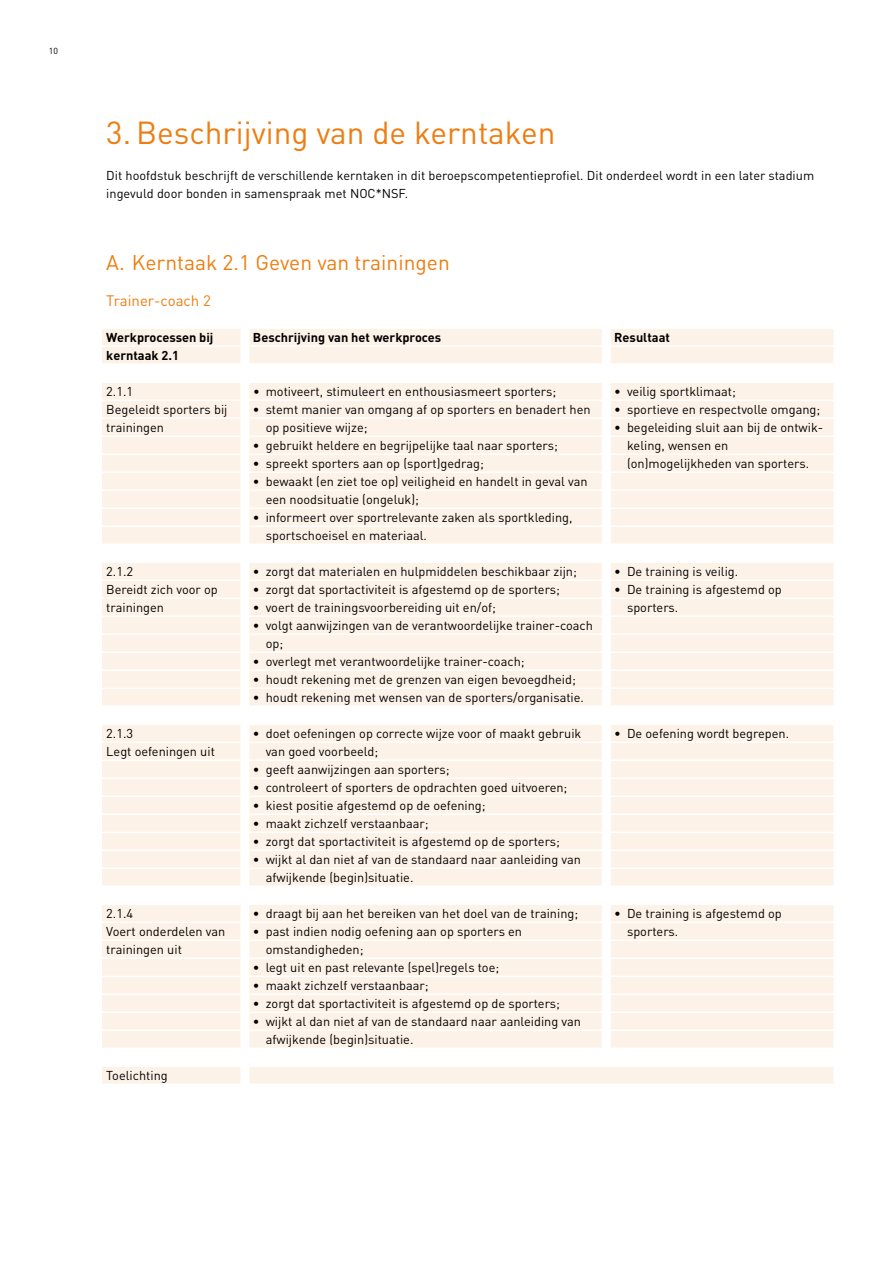
<style>
.page{position:relative;width:893px;height:1263px;background:#fff}
.page>*{position:absolute;margin:0;border:0;box-sizing:border-box;transform-origin:0 0}
.t1{font:31.5px "DIN";color:#ee7d11}
.t2{font:21px "DIN";color:#ee7d11}
.t3{font:15px "DIN";color:#ee7d11}
.t4{font:12.75px/18px "DIN";color:#000}
.t5{font:700 12.75px/18px "DIN";color:#000}
.t6{font:8.7px "DIN";color:#000}
</style>
<div class="page">
<div style="left:102px;top:329px;width:731px;height:16px;background:#fdf2e7"></div>
<div style="left:102px;top:347px;width:731px;height:16px;background:#fdf2e7"></div>
<div style="left:102px;top:383px;width:731px;height:16px;background:#fdf2e7"></div>
<div style="left:102px;top:401px;width:731px;height:16px;background:#fdf2e7"></div>
<div style="left:102px;top:419px;width:731px;height:16px;background:#fdf2e7"></div>
<div style="left:102px;top:437px;width:731px;height:16px;background:#fdf2e7"></div>
<div style="left:102px;top:455px;width:731px;height:16px;background:#fdf2e7"></div>
<div style="left:102px;top:473px;width:731px;height:16px;background:#fdf2e7"></div>
<div style="left:102px;top:491px;width:731px;height:16px;background:#fdf2e7"></div>
<div style="left:102px;top:509px;width:731px;height:16px;background:#fdf2e7"></div>
<div style="left:102px;top:527px;width:731px;height:16px;background:#fdf2e7"></div>
<div style="left:102px;top:563px;width:731px;height:16px;background:#fdf2e7"></div>
<div style="left:102px;top:581px;width:731px;height:16px;background:#fdf2e7"></div>
<div style="left:102px;top:599px;width:731px;height:16px;background:#fdf2e7"></div>
<div style="left:102px;top:617px;width:731px;height:16px;background:#fdf2e7"></div>
<div style="left:102px;top:635px;width:731px;height:16px;background:#fdf2e7"></div>
<div style="left:102px;top:653px;width:731px;height:16px;background:#fdf2e7"></div>
<div style="left:102px;top:671px;width:731px;height:16px;background:#fdf2e7"></div>
<div style="left:102px;top:689px;width:731px;height:16px;background:#fdf2e7"></div>
<div style="left:102px;top:725px;width:731px;height:16px;background:#fdf2e7"></div>
<div style="left:102px;top:743px;width:731px;height:16px;background:#fdf2e7"></div>
<div style="left:102px;top:761px;width:731px;height:16px;background:#fdf2e7"></div>
<div style="left:102px;top:779px;width:731px;height:16px;background:#fdf2e7"></div>
<div style="left:102px;top:797px;width:731px;height:16px;background:#fdf2e7"></div>
<div style="left:102px;top:815px;width:731px;height:16px;background:#fdf2e7"></div>
<div style="left:102px;top:833px;width:731px;height:16px;background:#fdf2e7"></div>
<div style="left:102px;top:851px;width:731px;height:16px;background:#fdf2e7"></div>
<div style="left:102px;top:869px;width:731px;height:16px;background:#fdf2e7"></div>
<div style="left:102px;top:905px;width:731px;height:16px;background:#fdf2e7"></div>
<div style="left:102px;top:923px;width:731px;height:16px;background:#fdf2e7"></div>
<div style="left:102px;top:941px;width:731px;height:16px;background:#fdf2e7"></div>
<div style="left:102px;top:959px;width:731px;height:16px;background:#fdf2e7"></div>
<div style="left:102px;top:977px;width:731px;height:16px;background:#fdf2e7"></div>
<div style="left:102px;top:995px;width:731px;height:16px;background:#fdf2e7"></div>
<div style="left:102px;top:1013px;width:731px;height:16px;background:#fdf2e7"></div>
<div style="left:102px;top:1031px;width:731px;height:16px;background:#fdf2e7"></div>
<div style="left:102px;top:1067px;width:731px;height:16px;background:#fdf2e7"></div>
<div style="left:240px;top:311px;width:9px;height:792px;background:#fff"></div>
<div style="left:602px;top:270px;width:9px;height:797px;background:#fff"></div>
<p class="t6" style="left:49px;top:45px;width:11px">10</p>
<h1 class="t1" style="left:106px;top:113px;width:451px">3.Beschrijving van de kerntaken</h1>
<p class="t4" style="left:106px;top:166px;width:709px">Dit hoofdstuk beschrijft de verschillende kerntaken in dit beroepscompetentieprofiel. Dit onderdeel wordt in een later stadium ingevuld door bonden in samenspraak met NOC*NSF.</p>
<h2 class="t2" style="left:106px;top:249px;width:345px">A. Kerntaak 2.1 Geven van trainingen</h2>
<p class="t3" style="left:106px;top:291px;width:106px">Trainer-coach 2</p>
<p class="t5" style="left:106px;top:328px;width:109px">Werkprocessen bij kerntaak 2.1</p>
<p class="t5" style="left:253px;top:328px;width:190px">Beschrijving van het werkproces</p>
<p class="t5" style="left:614px;top:328px;width:57px">Resultaat</p>
<p class="t4" style="left:106px;top:382px;width:123px">2.1.1<br>Begeleidt sporters bij trainingen</p>
<p class="t4" style="left:253px;top:382px;width:305px">• motiveert, stimuleert en enthousiasmeert sporters;</p>
<p class="t4" style="left:614px;top:382px;width:123px">• veilig sportklimaat;</p>
<p class="t4" style="left:614px;top:400px;width:208px">• sportieve en respectvolle omgang;</p>
<p class="t4" style="left:627px;top:418px;width:198px;text-indent:-13px">• begeleiding sluit aan bij de ontwik&shy;keling, wensen en (on)mogelijkheden van sporters.</p>
<p class="t4" style="left:266px;top:400px;width:326px;text-indent:-13px">• stemt manier van omgang af op sporters en benadert hen op positieve wijze;</p>
<p class="t4" style="left:253px;top:436px;width:306px">• gebruikt heldere en begrijpelijke taal naar sporters;</p>
<p class="t4" style="left:253px;top:454px;width:232px">• spreekt sporters aan op (sport)gedrag;</p>
<p class="t4" style="left:266px;top:472px;width:323px;text-indent:-13px">• bewaakt (en ziet toe op) veiligheid en handelt in geval van een noodsituatie (ongeluk);</p>
<p class="t4" style="left:266px;top:508px;width:308px;text-indent:-13px">• informeert over sportrelevante zaken als sportkleding, sportschoeisel en materiaal.</p>
<p class="t4" style="left:106px;top:562px;width:113px">2.1.2<br>Bereidt zich voor op trainingen</p>
<p class="t4" style="left:253px;top:562px;width:325px">• zorgt dat materialen en hulpmiddelen beschikbaar zijn;</p>
<p class="t4" style="left:253px;top:580px;width:309px">• zorgt dat sportactiviteit is afgestemd op de sporters;</p>
<p class="t4" style="left:253px;top:598px;width:244px">• voert de trainingsvoorbereiding uit en/of;</p>
<p class="t4" style="left:266px;top:616px;width:329px;text-indent:-13px">• volgt aanwijzingen van de verantwoordelijke trainer-coach op;</p>
<p class="t4" style="left:253px;top:652px;width:273px">• overlegt met verantwoordelijke trainer-coach;</p>
<p class="t4" style="left:253px;top:670px;width:324px">• houdt rekening met de grenzen van eigen bevoegdheid;</p>
<p class="t4" style="left:253px;top:688px;width:333px">• houdt rekening met wensen van de sporters/organisatie.</p>
<p class="t4" style="left:106px;top:724px;width:110px">2.1.3<br>Legt oefeningen uit</p>
<p class="t4" style="left:266px;top:724px;width:317px;text-indent:-13px">• doet oefeningen op correcte wijze voor of maakt gebruik van goed voorbeeld;</p>
<p class="t4" style="left:253px;top:760px;width:198px">• geeft aanwijzingen aan sporters;</p>
<p class="t4" style="left:253px;top:778px;width:316px">• controleert of sporters de opdrachten goed uitvoeren;</p>
<p class="t4" style="left:253px;top:796px;width:234px">• kiest positie afgestemd op de oefening;</p>
<p class="t4" style="left:253px;top:814px;width:177px">• maakt zichzelf verstaanbaar;</p>
<p class="t4" style="left:253px;top:832px;width:309px">• zorgt dat sportactiviteit is afgestemd op de sporters;</p>
<p class="t4" style="left:266px;top:850px;width:317px;text-indent:-13px">• wijkt al dan niet af van de standaard naar aanleiding van afwijkende (begin)situatie.</p>
<p class="t4" style="left:106px;top:904px;width:121px">2.1.4<br>Voert onderdelen van trainingen uit</p>
<p class="t4" style="left:253px;top:904px;width:327px">• draagt bij aan het bereiken van het doel van de training;</p>
<p class="t4" style="left:266px;top:922px;width:258px;text-indent:-13px">• past indien nodig oefening aan op sporters en omstandigheden;</p>
<p class="t4" style="left:253px;top:958px;width:248px">• legt uit en past relevante (spel)regels toe;</p>
<p class="t4" style="left:253px;top:976px;width:177px">• maakt zichzelf verstaanbaar;</p>
<p class="t4" style="left:253px;top:994px;width:309px">• zorgt dat sportactiviteit is afgestemd op de sporters;</p>
<p class="t4" style="left:266px;top:1012px;width:317px;text-indent:-13px">• wijkt al dan niet af van de standaard naar aanleiding van afwijkende (begin)situatie.</p>
<p class="t4" style="left:106px;top:1066px;width:63px">Toelichting</p>
<p class="t4" style="left:614px;top:562px;width:125px">• De training is veilig.</p>
<p class="t4" style="left:627px;top:580px;width:156px;text-indent:-13px">• De training is afgestemd op sporters.</p>
<p class="t4" style="left:614px;top:724px;width:176px">• De oefening wordt begrepen.</p>
<p class="t4" style="left:627px;top:904px;width:156px;text-indent:-13px">• De training is afgestemd op sporters.</p>
</div>
